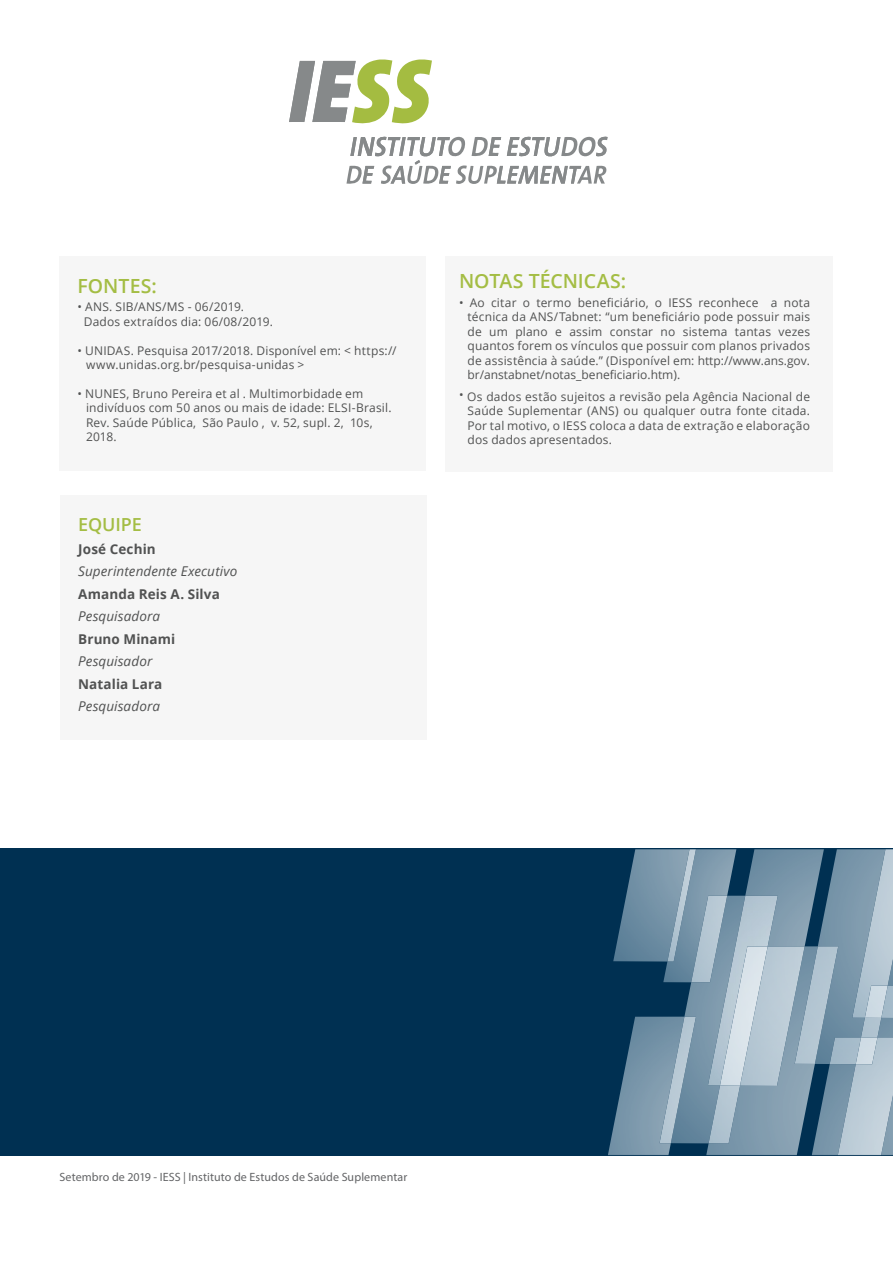
<style>
.page{position:relative;width:893px;height:1263px;background:#fff}
.page>*{position:absolute;margin:0;border:0;box-sizing:border-box;transform-origin:0 0}
.t1{font:600 19.5px "Open Sans";color:#a4bd44}
.t2{font:600 18px "Open Sans";letter-spacing:-.005em;color:#a4bd44}
.t3{font:italic 13.5px "Open Sans";letter-spacing:.01em;color:#515252}
.t4{font:700 13.5px "Open Sans";letter-spacing:.01em;color:#515252}
.t5{font:12px/14.4px "Open Sans";letter-spacing:.015em;color:#515252}
.t6{font:12px "Myriad Pro";letter-spacing:.01em;color:#636466}
</style>
<div class="page">
<div style="left:0;top:849px;width:893px;height:306px;background:#003052"></div>
<img style="left:671px;top:982px;width:35px;height:161px">
<img style="left:663px;top:849px;width:73px;height:133px">
<img style="left:691px;top:896px;width:17px;height:86px">
<img style="left:608px;top:1155px;width:60px;height:1px">
<img style="left:608px;top:1017px;width:76px;height:138px">
<img style="left:659px;top:1017px;width:37px;height:126px">
<img style="left:613px;top:849px;width:54px;height:112px">
<img style="left:667px;top:849px;width:29px;height:112px">
<img style="left:824px;top:849px;width:37px;height:188px">
<svg style="left:881px;top:1155px;width:12px;height:1px"></svg>
<img style="left:881px;top:1018px;width:12px;height:19px">
<img style="left:861px;top:1018px;width:20px;height:19px">
<img style="left:852px;top:849px;width:41px;height:169px">
<img style="left:888px;top:985px;width:5px;height:33px">
<img style="left:865px;top:985px;width:23px;height:33px">
<img style="left:745px;top:849px;width:79px;height:97px">
<img style="left:708px;top:896px;width:70px;height:50px">
<svg style="left:812px;top:1155px;width:26px;height:1px"></svg>
<img style="left:818px;top:1064px;width:20px;height:91px">
<img style="left:838px;top:1155px;width:43px;height:1px">
<img style="left:838px;top:1037px;width:55px;height:118px">
<img style="left:856px;top:1037px;width:21px;height:27px">
<img style="left:706px;top:1155px;width:91px;height:1px">
<img style="left:706px;top:946px;width:112px;height:209px">
<img style="left:709px;top:1085px;width:31px;height:58px">
<img style="left:805px;top:946px;width:33px;height:118px">
<img style="left:768px;top:946px;width:37px;height:140px">
<img style="left:720px;top:946px;width:48px;height:140px">
<div style="left:446px;top:256px;width:387px;height:216px;background:#f6f6f6"></div>
<svg style="left:289px;top:60px;width:143px;height:64px"></svg>
<svg style="left:346px;top:136px;width:262px;height:48px"></svg>
<div style="left:60px;top:495px;width:366px;height:245px;background:#f6f6f6"></div>
<div style="left:60px;top:256px;width:366px;height:215px;background:#f6f6f6"></div>
<h1 class="t1" style="left:78px;top:272px;width:81px">FONTES:</h1>
<p class="t5" style="left:84px;top:300px;width:191px;text-indent:-6px">• ANS. SIB/ANS/MS - 06/2019.<br>Dados extraídos dia: 06/08/2019.</p>
<p class="t5" style="left:86px;top:343px;width:312px;text-indent:-9px">• UNIDAS. Pesquisa 2017/2018. Disponível em: &lt; https:// www.unidas.org.br/pesquisa-unidas &gt;</p>
<p class="t5" style="left:86px;top:386px;width:307px;text-indent:-9px">• NUNES, Bruno Pereira et al . Multimorbidade em indivíduos com 50 anos ou mais de idade: ELSI-Brasil.<br>Rev. Saúde Pública, São Paulo , v. 52, supl. 2, 10s, 2018.</p>
<h2 class="t2" style="left:78px;top:512px;width:62px">EQUIPE</h2>
<p class="t4" style="left:78px;top:539px;width:79px">José Cechin</p>
<p class="t3" style="left:78px;top:562px;width:161px">Superintendente Executivo</p>
<p class="t4" style="left:78px;top:584px;width:143px">Amanda Reis A. Silva</p>
<p class="t3" style="left:78px;top:607px;width:83px">Pesquisadora</p>
<p class="t4" style="left:78px;top:629px;width:99px">Bruno Minami</p>
<p class="t3" style="left:78px;top:652px;width:76px">Pesquisador</p>
<p class="t4" style="left:78px;top:674px;width:86px">Natalia Lara</p>
<p class="t3" style="left:78px;top:697px;width:83px">Pesquisadora</p>
<h1 class="t1" style="left:459px;top:268px;width:169px">N OTAS TÉCN ICAS:</h1>
<p class="t5" style="left:468px;top:295px;width:344px;text-align:justify;text-indent:-9px">• Ao citar o termo beneficiário, o IESS reconhece a nota técnica da ANS/Tabnet: “um beneficiário pode possuir mais de um plano e assim constar no sistema tantas vezes quantos forem os vínculos que possuir com planos privados de assistência à saúde.” (Disponível em: http://www.ans.gov. br/anstabnet/notas_beneficiario.htm).</p>
<p class="t5" style="left:468px;top:389px;width:344px;text-align:justify;text-indent:-9px">• Os dados estão sujeitos a revisão pela Agência Nacional de Saúde Suplementar (ANS) ou qualquer outra fonte citada.<br>Por tal motivo, o IESS coloca a data de extração e elaboração dos dados apresentados.</p>
<p class="t6" style="left:60px;top:1169px;width:349px">Setembro de 2019 - IESS | Instituto de Estudos de Saúde Suplementar</p>
</div>
